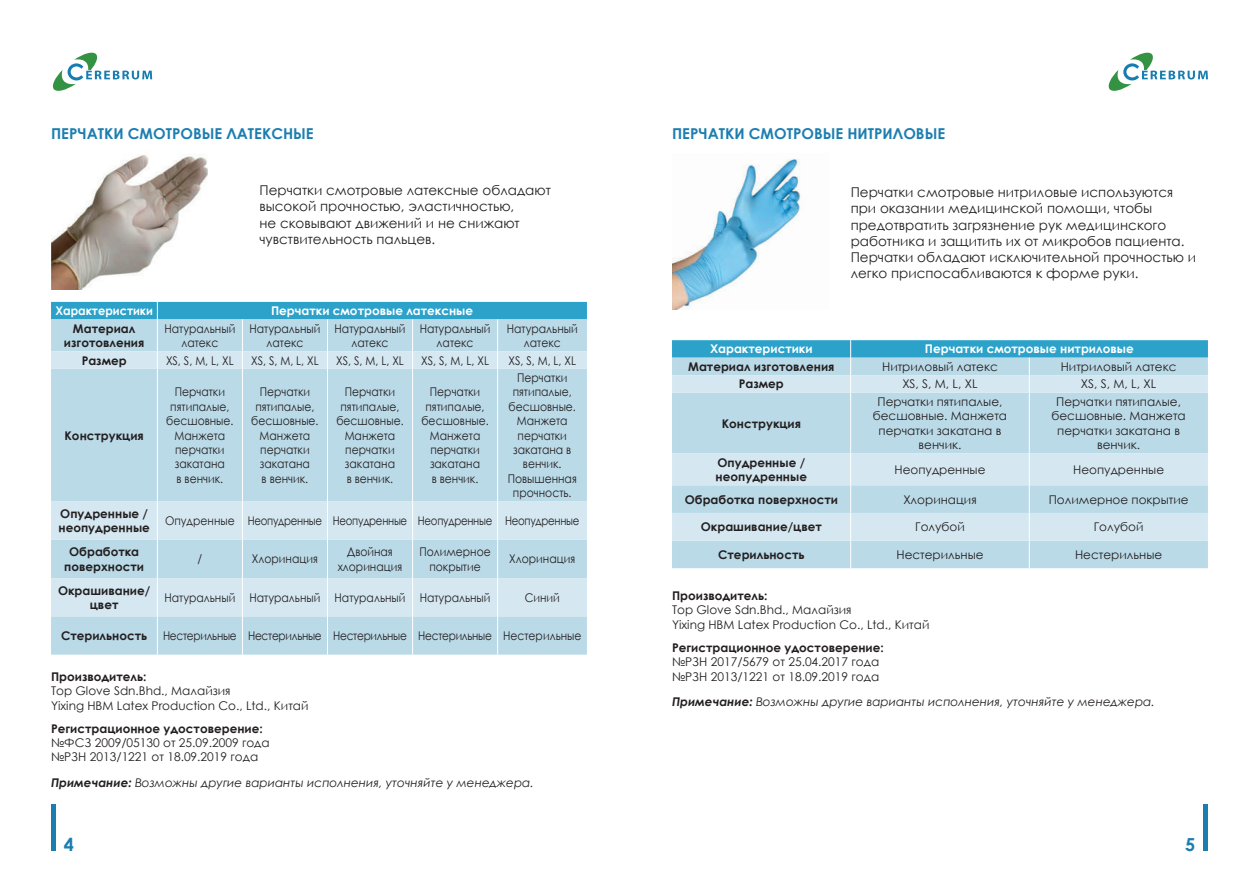
<style>
.page{position:relative;width:1259px;height:893px;background:#fff}
.page>*{position:absolute;margin:0;border:0;box-sizing:border-box;transform-origin:0 0}
.t1{font:700 18px "Century Gothic";color:#1c7eb0}
.t2{font:700 15px "Century Gothic";color:#1c7eb0}
.t3{font:13.5px/16.2px "Century Gothic";color:#231f20}
.t4{font:12px/14.4px "Century Gothic";color:#231f20;text-align:center;scale:.9 1}
.t5{font:12px/14.4px "Century Gothic";color:#231f20}
.t6{font:700 12px/14.4px "Century Gothic";color:#231f20;text-align:center}
.t7{font:italic 12px "Century Gothic";color:#231f20}
.t8{font:700 12px "Century Gothic";color:#fff}
.t9{font:12px "Century Gothic";letter-spacing:-.025em;color:#231f20;scale:.88 1}
.t10{font:12px "Century Gothic";letter-spacing:-.025em;color:#231f20;scale:.9 1}
.t11{font:700 12px "Century Gothic";color:#fff;scale:.95 1}
.s1{font-weight:700}
</style>
<div class="page">
<svg style="left:52px;top:52px;width:100px;height:39px"></svg>
<hr style="left:51px;top:804px;width:4px;height:46px;background:#1c7eb0">
<div style="left:1203px;top:804px;width:5px;height:46px;background:#1c7eb0"></div>
<svg style="left:1108px;top:52px;width:100px;height:39px"></svg>
<img style="left:51px;top:155px;width:156px;height:134px">
<div style="left:51px;top:319px;width:536px;height:336px;background:#bbdae8"></div>
<svg style="left:51px;top:351px;width:536px;height:265px;background:#c4dfeb"></svg>
<div style="left:51px;top:302px;width:536px;height:17px;background:#2ca2ca"></div>
<hr style="left:157px;top:319px;width:1px;height:32px;background:#fff">
<hr style="left:242px;top:319px;width:1px;height:32px;background:#fff">
<hr style="left:327px;top:319px;width:1px;height:32px;background:#fff">
<hr style="left:412px;top:319px;width:1px;height:32px;background:#fff">
<hr style="left:497px;top:319px;width:1px;height:32px;background:#fff">
<svg style="left:157px;top:351px;width:1px;height:18px"></svg>
<svg style="left:242px;top:351px;width:1px;height:18px"></svg>
<svg style="left:327px;top:351px;width:1px;height:18px"></svg>
<svg style="left:412px;top:351px;width:1px;height:18px"></svg>
<svg style="left:497px;top:351px;width:1px;height:18px"></svg>
<hr style="left:157px;top:369px;width:1px;height:133px;background:#fff">
<hr style="left:242px;top:369px;width:1px;height:133px;background:#fff">
<hr style="left:327px;top:369px;width:1px;height:133px;background:#fff">
<hr style="left:412px;top:369px;width:1px;height:133px;background:#fff">
<hr style="left:497px;top:369px;width:1px;height:133px;background:#fff">
<hr style="left:157px;top:502px;width:1px;height:38px;background:#fff">
<hr style="left:242px;top:502px;width:1px;height:38px;background:#fff">
<hr style="left:327px;top:502px;width:1px;height:38px;background:#fff">
<hr style="left:412px;top:502px;width:1px;height:38px;background:#fff">
<hr style="left:497px;top:502px;width:1px;height:38px;background:#fff">
<hr style="left:157px;top:540px;width:1px;height:38px;background:#fff">
<hr style="left:242px;top:540px;width:1px;height:38px;background:#fff">
<hr style="left:327px;top:540px;width:1px;height:38px;background:#fff">
<hr style="left:412px;top:540px;width:1px;height:38px;background:#fff">
<hr style="left:497px;top:540px;width:1px;height:38px;background:#fff">
<hr style="left:157px;top:578px;width:1px;height:38px;background:#fff">
<hr style="left:242px;top:578px;width:1px;height:38px;background:#fff">
<hr style="left:327px;top:578px;width:1px;height:38px;background:#fff">
<hr style="left:412px;top:578px;width:1px;height:38px;background:#fff">
<hr style="left:497px;top:578px;width:1px;height:38px;background:#fff">
<hr style="left:157px;top:616px;width:1px;height:39px;background:#fff">
<hr style="left:242px;top:616px;width:1px;height:39px;background:#fff">
<hr style="left:327px;top:616px;width:1px;height:39px;background:#fff">
<hr style="left:412px;top:616px;width:1px;height:39px;background:#fff">
<hr style="left:497px;top:616px;width:1px;height:39px;background:#fff">
<img style="left:672px;top:159px;width:129px;height:151px">
<div style="left:672px;top:541px;width:536px;height:27px;background:#bbdae8"></div>
<svg style="left:672px;top:393px;width:536px;height:148px;background:#c5dfeb"></svg>
<svg style="left:672px;top:340px;width:536px;height:53px;background:#96cce1"></svg>
<hr style="left:850px;top:393px;width:1px;height:60px;background:#fff">
<hr style="left:1029px;top:393px;width:1px;height:60px;background:#fff">
<hr style="left:850px;top:453px;width:1px;height:32px;background:#fff">
<hr style="left:1029px;top:453px;width:1px;height:32px;background:#fff">
<svg style="left:850px;top:485px;width:1px;height:83px"></svg>
<svg style="left:1029px;top:485px;width:1px;height:83px"></svg>
<p class="t2" style="left:51px;top:122px;width:264px">ПЕРЧАТКИ СМОТРОВЫЕ ЛАТЕКСНЫЕ</p>
<p class="t3" style="left:259px;top:182px;width:293px">Перчатки смотровые латексные обладают высокой прочностью, эластичностью,<br>не сковывают движений и не снижают чувствительность пальцев.</p>
<p class="t11" style="left:55px;top:302px;width:104px">Характеристики</p>
<p class="t8" style="left:271px;top:302px;width:204px">Перчатки смотровые латексные</p>
<p class="t6" style="left:64px;top:321px;width:82px">Материал изготовления</p>
<p class="t4" style="left:164px;top:321px;width:80px">Натуральный латекс</p>
<p class="t4" style="left:249px;top:321px;width:80px">Натуральный латекс</p>
<p class="t4" style="left:334px;top:321px;width:80px">Натуральный латекс</p>
<p class="t4" style="left:420px;top:321px;width:80px">Натуральный латекс</p>
<p class="t4" style="left:507px;top:321px;width:80px">Натуральный латекс</p>
<p class="t6" style="left:82px;top:352px;width:47px">Размер</p>
<p class="t4" style="left:166px;top:353px;width:77px">XS, S, M, L, XL</p>
<p class="t4" style="left:251px;top:353px;width:77px">XS, S, M, L, XL</p>
<p class="t4" style="left:336px;top:353px;width:77px">XS, S, M, L, XL</p>
<p class="t4" style="left:421px;top:353px;width:77px">XS, S, M, L, XL</p>
<p class="t4" style="left:508px;top:353px;width:77px">XS, S, M, L, XL</p>
<p class="t6" style="left:65px;top:428px;width:81px">Конструкция</p>
<p class="t4" style="left:166px;top:385px;width:76px">Перчатки пятипалые, бесшовные.<br>Манжета перчатки закатана<br>в венчик.</p>
<p class="t4" style="left:251px;top:385px;width:76px">Перчатки пятипалые, бесшовные.<br>Манжета перчатки закатана<br>в венчик.</p>
<p class="t4" style="left:336px;top:385px;width:76px">Перчатки пятипалые, бесшовные.<br>Манжета перчатки закатана<br>в венчик.</p>
<p class="t4" style="left:421px;top:385px;width:76px">Перчатки пятипалые, бесшовные.<br>Манжета перчатки закатана<br>в венчик.</p>
<p class="t4" style="left:508px;top:370px;width:78px">Перчатки пятипалые, бесшовные.<br>Манжета перчатки закатана в венчик.<br>Повышенная прочность.</p>
<p class="t6" style="left:58px;top:506px;width:93px;text-align:left">Опудренные / неопудренные</p>
<p class="t10" style="left:165px;top:512px;width:462px">Опудренные Неопудренные Неопудренные Неопудренные Неопудренные</p>
<p class="t6" style="left:64px;top:544px;width:81px">Обработка поверхности</p>
<p class="t4" style="left:197px;top:552px;width:7px">/</p>
<p class="t4" style="left:252px;top:552px;width:75px">Хлоринация</p>
<p class="t4" style="left:338px;top:544px;width:73px">Двойная хлоринация</p>
<p class="t4" style="left:419px;top:544px;width:81px">Полимерное покрытие</p>
<p class="t4" style="left:509px;top:552px;width:75px">Хлоринация</p>
<p class="t6" style="left:58px;top:582px;width:94px">Окрашивание/ цвет</p>
<p class="t4" style="left:164px;top:590px;width:364px">Натуральный Натуральный Натуральный Натуральный</p>
<p class="t4" style="left:525px;top:590px;width:41px">Синий</p>
<p class="t6" style="left:61px;top:628px;width:88px">Стерильность</p>
<p class="t9" style="left:163px;top:627px;width:477px">Нестерильные Нестерильные Нестерильные Нестерильные Нестерильные</p>
<p class="t6" style="left:51px;top:669px;width:97px">Производитель:</p>
<p class="t5" style="left:51px;top:683px;width:259px">Top Glove Sdn.Bhd., Малайзия<br>Yixing HBM Latex Production Co., Ltd., Китай</p>
<p class="t6" style="left:51px;top:720px;width:213px">Регистрационное удостоверение:</p>
<p class="t5" style="left:51px;top:735px;width:220px">№ФСЗ 2009/05130 от 25.09.2009 года №РЗН 2013/1221 от 18.09.2019 года</p>
<p class="t7" style="left:51px;top:774px;width:484px"><span class="s1">Примечание:</span> Возможны другие варианты исполнения, уточняйте у менеджера.</p>
<p class="t2" style="left:672px;top:122px;width:275px">ПЕРЧАТКИ СМОТРОВЫЕ НИТРИЛОВЫЕ</p>
<p class="t3" style="left:850px;top:184px;width:347px">Перчатки смотровые нитриловые используются при оказании медицинской помощи, чтобы предотвратить загрязнение рук медицинского работника и защитить их от микробов пациента.<br>Перчатки обладают исключительной прочностью и легко приспосабливаются к форме руки.</p>
<p class="t8" style="left:710px;top:340px;width:104px">Характеристики</p>
<p class="t8" style="left:925px;top:340px;width:210px">Перчатки смотровые нитриловые</p>
<p class="t6" style="left:688px;top:359px;width:148px">Материал изготовления</p>
<p class="t5" style="left:882px;top:359px;width:117px">Нитриловый латекс</p>
<p class="t5" style="left:1060px;top:359px;width:117px">Нитриловый латекс</p>
<p class="t6" style="left:739px;top:376px;width:47px">Размер</p>
<p class="t5" style="left:902px;top:377px;width:77px">XS, S, M, L, XL</p>
<p class="t5" style="left:1081px;top:377px;width:77px">XS, S, M, L, XL</p>
<p class="t6" style="left:721px;top:415px;width:81px">Конструкция</p>
<p class="t5" style="left:873px;top:394px;width:136px;text-align:center">Перчатки пятипалые, бесшовные. Манжета перчатки закатана в венчик.</p>
<p class="t5" style="left:1051px;top:394px;width:136px;text-align:center">Перчатки пятипалые, бесшовные. Манжета перчатки закатана в венчик.</p>
<p class="t6" style="left:715px;top:455px;width:93px;text-align:left">Опудренные / неопудренные</p>
<p class="t5" style="left:894px;top:462px;width:92px">Неопудренные</p>
<p class="t5" style="left:1073px;top:462px;width:92px">Неопудренные</p>
<p class="t6" style="left:685px;top:492px;width:155px">Обработка поверхности</p>
<p class="t5" style="left:903px;top:492px;width:75px">Хлоринация</p>
<p class="t5" style="left:1048px;top:492px;width:141px">Полимерное покрытие</p>
<p class="t6" style="left:701px;top:519px;width:122px">Окрашивание/цвет</p>
<p class="t5" style="left:915px;top:520px;width:51px">Голубой</p>
<p class="t5" style="left:1093px;top:520px;width:51px">Голубой</p>
<p class="t6" style="left:718px;top:547px;width:88px">Стерильность</p>
<p class="t5" style="left:896px;top:547px;width:89px">Нестерильные</p>
<p class="t5" style="left:1075px;top:547px;width:89px">Нестерильные</p>
<p class="t6" style="left:672px;top:588px;width:97px">Производитель:</p>
<p class="t5" style="left:672px;top:603px;width:259px">Top Glove Sdn.Bhd., Малайзия<br>Yixing HBM Latex Production Co., Ltd., Китай</p>
<p class="t6" style="left:672px;top:640px;width:213px">Регистрационное удостоверение:</p>
<p class="t5" style="left:672px;top:654px;width:209px">№РЗН 2017/5679 от 25.04.2017 года №РЗН 2013/1221 от 18.09.2019 года</p>
<p class="t7" style="left:672px;top:694px;width:484px"><span class="s1">Примечание:</span> Возможны другие варианты исполнения, уточняйте у менеджера.</p>
<h1 class="t1" style="left:64px;top:831px;width:12px">4</h1>
<h1 class="t1" style="left:1185px;top:831px;width:12px">5</h1>
</div>
